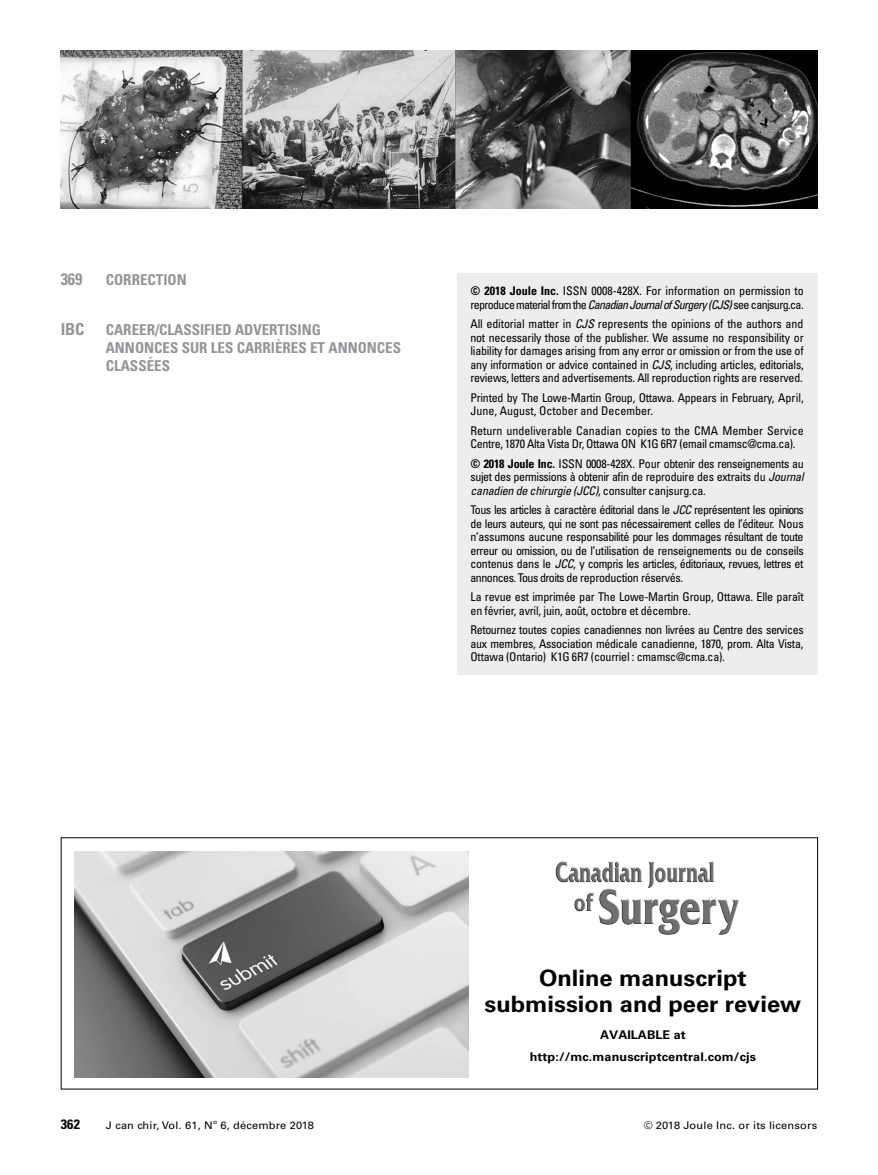
<style>
.page{position:relative;width:878px;height:1175px;background:#fff}
.page>*{position:absolute;margin:0;border:0;box-sizing:border-box;transform-origin:0 0}
.t1{font:700 22.5px/25.5px "Univers LT Std";color:#000;text-align:center;scale:1.05 1}
.t2{font:700 condensed 16.5px "Univers LT Std";letter-spacing:-.01em;color:#939598}
.t3{font:700 condensed 15px/18px "Univers LT Std";color:#939598}
.t4{font:700 condensed 13.5px "Univers LT Std";color:#000;scale:1.05 1}
.t5{font:condensed 12px/13.5px "Univers LT Std";letter-spacing:-.02em;color:#000;text-align:justify}
.t6{font:condensed 12px/13.5px "Univers LT Std";color:#000}
.t7{font:700 12px/22.5px "Univers LT Std";letter-spacing:.01em;color:#000;text-align:center;scale:1.05 1}
.t8{font:10.5px "Univers LT Std";letter-spacing:.015em;color:#000;scale:1.05 1}
.t9{font:6.3px "Univers LT Std";color:#000;scale:1.05 1}
.s1{font-weight:700}
.s2{font-style:italic}
</style>
<div class="page">
<div style="left:457px;top:273px;width:360px;height:402px;background:#ededee"></div>
<img style="left:61px;top:51px;width:756px;height:157px">
<div style="left:61px;top:837px;width:757px;height:252px;border:1px solid #000"></div>
<img style="left:74px;top:852px;width:394px;height:225px">
<img style="left:555px;top:861px;width:184px;height:74px">
<h2 class="t2" style="left:61px;top:269px;width:23px">369</h2>
<p class="t3" style="left:106px;top:271px;width:82px">CORRECTION</p>
<h2 class="t2" style="left:61px;top:318px;width:25px">IBC</h2>
<p class="t3" style="left:106px;top:320px;width:297px">CAREER/CLASSIFIED ADVERTISING<br>ANNONCES SUR LES CARRIÈRES ET ANNONCES<br>CLASSÉES</p>
<p class="t5" style="left:470px;top:284px;width:334px"><span class="s1">© 2018 Joule Inc.</span> ISSN 0008-428X. For information on permission to reproduce material from the <span class="s2">Canadian Journal of Surgery (CJS)</span> see canjsurg.ca.</p>
<p class="t5" style="left:470px;top:317px;width:335px">All editorial matter in <span class="s2">CJS</span> represents the opinions of the authors and not necessarily those of the publisher. We assume no responsibility or liability for damages arising from any error or omission or from the use of any information or advice contained in <span class="s2">CJS</span>, including articles, editorials, reviews, letters and advertisements. All reproduction rights are reserved.</p>
<p class="t5" style="left:470px;top:391px;width:334px">Printed by The Lowe-Martin Group, Ottawa. Appears in February, April,<br>June, August, October and December.</p>
<p class="t6" style="left:470px;top:424px;width:335px">Return undeliverable Canadian copies to the CMA Member Service<br>Centre, 1870 Alta Vista Dr, Ottawa ON K1G 6R7 (email cmamsc@cma.ca).</p>
<p class="t5" style="left:470px;top:457px;width:335px"><span class="s1">© 2018 Joule Inc.</span> ISSN 0008-428X. Pour obtenir des renseignements au sujet des permissions à obtenir afin de reproduire des extraits du <span class="s2">Journal canadien de chirurgie (JCC)</span>, consulter canjsurg.ca.</p>
<p class="t5" style="left:470px;top:503px;width:335px">Tous les articles à caractère éditorial dans le <span class="s2">JCC</span> représentent les opinions de leurs auteurs, qui ne sont pas nécessairement celles de l’éditeur. Nous n’assumons aucune responsabilité pour les dommages résultant de toute erreur ou omission, ou de l’utilisation de renseignements ou de conseils contenus dans le <span class="s2">JCC</span>, y compris les articles, éditoriaux, revues, lettres et annonces. Tous droits de reproduction réservés.</p>
<p class="t5" style="left:470px;top:590px;width:335px">La revue est imprimée par The Lowe-Martin Group, Ottawa. Elle paraît en février, avril, juin, août, octobre et décembre.</p>
<p class="t5" style="left:470px;top:623px;width:335px">Retournez toutes copies canadiennes non livrées au Centre des services aux membres, Association médicale canadienne, 1870, prom. Alta Vista, Ottawa (Ontario) K1G 6R7 (courriel : cmamsc@cma.ca).</p>
<h1 class="t1" style="left:484px;top:966px;width:303px">Online manuscript submission and peer review</h1>
<p class="t7" style="left:529px;top:1023px;width:217px">AVAILABLE at http://mc.manuscriptcentral.com/cjs</p>
<p class="t4" style="left:61px;top:1116px;width:20px">362</p>
<p class="t8" style="left:106px;top:1119px;width:103px">J can chir, Vol. 61, N</p>
<p class="t9" style="left:213px;top:1117px;width:5px">o</p>
<p class="t8" style="left:220px;top:1119px;width:91px">6, décembre 2018</p>
<p class="t8" style="left:643px;top:1119px;width:167px">© 2018 Joule Inc. or its licensors</p>
</div>
